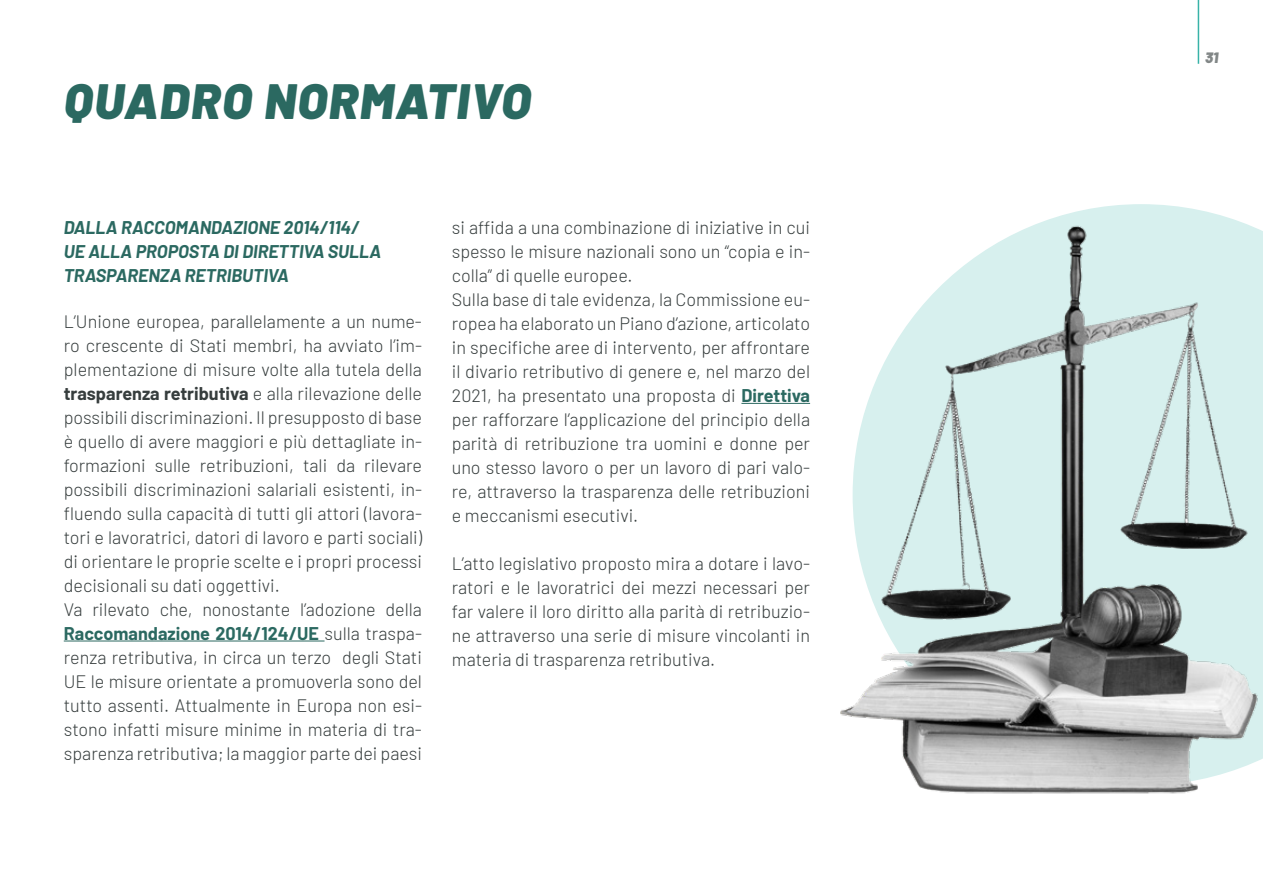
<style>
.page{position:relative;width:1263px;height:893px;background:#fff}
.page>*{position:absolute;margin:0;border:0;box-sizing:border-box;transform-origin:0 0}
.t1{font:italic 900 49.5px "Barlow";letter-spacing:.03em;color:#2b6961}
.t2{font:300 18px/24px "Barlow";color:#363d3d}
.t3{font:italic 700 18px/24px "Barlow";color:#2b6961}
.t4{font:italic 900 15px "Barlow";color:#828787}
.s1{font-weight:700}
.s2{font-weight:700;color:#2b6961}
</style>
<div class="page">
<hr style="left:1198px;top:0;width:1px;height:64px;background:#38b3a8">
<svg style="left:1060px;top:204px;width:162px;height:12px;fill:#d7f0ee"></svg>
<hr style="left:64px;top:641px;width:260px;height:1px;background:#2b6961">
<hr style="left:741px;top:403px;width:69px;height:1px;background:#2b6961">
<img style="left:840px;top:216px;width:423px;height:578px">
<h1 class="t1" style="left:64px;top:64px;width:469px">QUADRO NORMATIVO</h1>
<p class="t3" style="left:64px;top:214px;width:319px">DALLA RACCOMANDAZIONE 2014/114/<br>UE ALLA PROPOSTA DI DIRETTIVA SULLA<br>TRASPARENZA RETRIBUTIVA</p>
<p class="t2" style="left:64px;top:308px;width:360px">L’Unione europea, parallelamente a un nume&shy;ro crescente di Stati membri, ha avviato l’im&shy;plementazione di misure volte alla tutela della <span class="s1">trasparenza retributiva</span> e alla rilevazione delle possibili discriminazioni. Il presupposto di base è quello di avere maggiori e più dettagliate in&shy;formazioni sulle retribuzioni, tali da rilevare possibili discriminazioni salariali esistenti, in&shy;fluendo sulla capacità di tutti gli attori (lavora&shy;tori e lavoratrici, datori di lavoro e parti sociali) di orientare le proprie scelte e i propri processi decisionali su dati oggettivi.<br>Va rilevato che, nonostante l’adozione della <span class="s2">Raccomandazione 2014/124/UE</span> sulla traspa&shy;renza retributiva, in circa un terzo degli Stati UE le misure orientate a promuoverla sono del tutto assenti. Attualmente in Europa non esi&shy;stono infatti misure minime in materia di tra&shy;sparenza retributiva; la maggior parte dei paesi</p>
<p class="t2" style="left:452px;top:214px;width:360px">si affida a una combinazione di iniziative in cui spesso le misure nazionali sono un “copia e in&shy;colla” di quelle europee.<br>Sulla base di tale evidenza, la Commissione eu&shy;ropea ha elaborato un Piano d’azione, articolato in specifiche aree di intervento, per affrontare il divario retributivo di genere e, nel marzo del 2021, ha presentato una proposta di <span class="s2">Direttiva </span>per rafforzare l’applicazione del principio della parità di retribuzione tra uomini e donne per uno stesso lavoro o per un lavoro di pari valo&shy;re, attraverso la trasparenza delle retribuzioni e meccanismi esecutivi.</p>
<p class="t2" style="left:452px;top:550px;width:360px;text-align:justify">L’atto legislativo proposto mira a dotare i lavo&shy;ratori e le lavoratrici dei mezzi necessari per far valere il loro diritto alla parità di retribuzio&shy;ne attraverso una serie di misure vincolanti in materia di trasparenza retributiva.</p>
<p class="t4" style="left:1205px;top:47px;width:15px">31</p>
</div>
